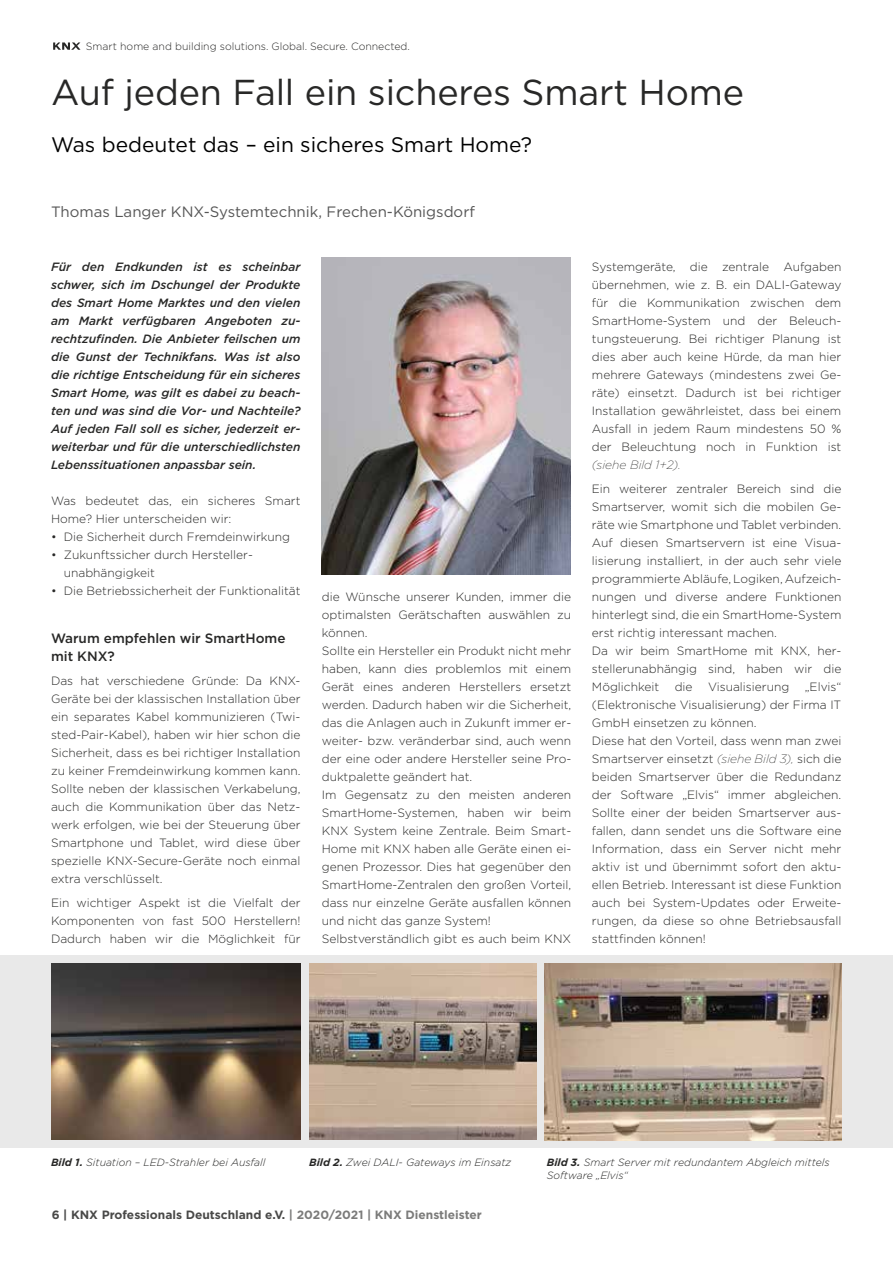
<style>
.page{position:relative;width:893px;height:1263px;background:#fff}
.page>*{position:absolute;margin:0;border:0;box-sizing:border-box;transform-origin:0 0}
.t1{font:36px "Gotham";letter-spacing:-.005em;color:#282827}
.t2{font:21px "Gotham";color:#000}
.t3{font:15px "Gotham";color:#565656}
.t4{font:500 13.5px/18px "Gotham";color:#282827}
.t5{font:300 12px/18px "Gotham";color:#282827}
.t6{font:italic 500 12px/18px "Gotham";color:#282827;text-align:justify}
.t7{font:700 12px "Gotham";color:#494948}
.t8{font:italic 200 12px "Gotham";color:#282827}
.t9{font:italic 300 10.5px/12.8px "Gotham";color:#282827}
.t10{font:300 10.5px "Gotham";color:#282827}
.s1{font-weight:200;font-style:italic}
.s2{font-weight:700}
.s3{color:#7b7b7a}
</style>
<div class="page">
<svg style="left:53px;top:42px;width:28px;height:8px"></svg>
<img style="left:321px;top:257px;width:250px;height:317px">
<div style="left:0;top:955px;width:893px;height:193px;background:#e9e9e9"></div>
<img style="left:310px;top:963px;width:226px;height:177px">
<img style="left:52px;top:963px;width:249px;height:177px">
<img style="left:545px;top:963px;width:297px;height:177px">
<p class="t10" style="left:86px;top:39px;width:326px">Smart home and building solutions. Global. Secure. Connected.</p>
<h1 class="t1" style="left:51px;top:70px;width:695px">Auf jeden Fall ein sicheres Smart Home</h1>
<h2 class="t2" style="left:51px;top:131px;width:482px">Was bedeutet das – ein sicheres Smart Home?</h2>
<p class="t3" style="left:51px;top:202px;width:425px">Thomas Langer KNX-Systemtechnik, Frechen-Königsdorf</p>
<p class="t6" style="left:51px;top:257px;width:251px">Für den Endkunden ist es scheinbar schwer, sich im Dschungel der Produkte des Smart Home Marktes und den vielen am Markt verfügbaren Angeboten zu&shy;rechtzufinden. Die Anbieter feilschen um die Gunst der Technikfans. Was ist also die richtige Entscheidung für ein sicheres Smart Home, was gilt es dabei zu beach&shy;ten und was sind die Vor- und Nachteile?<br>Auf jeden Fall soll es sicher, jederzeit er&shy;weiterbar und für die unterschiedlichsten Lebenssituationen anpassbar sein.</p>
<p class="t5" style="left:51px;top:491px;width:251px">Was bedeutet das, ein sicheres Smart<br>Home? Hier unterscheiden wir:</p>
<p class="t5" style="left:51px;top:527px;width:240px">• Die Sicherheit durch Fremdeinwirkung</p>
<p class="t5" style="left:64px;top:545px;width:191px;text-indent:-13px">• Zukunftssicher durch Hersteller&shy;unabhängigkeit</p>
<p class="t5" style="left:51px;top:581px;width:251px">• Die Betriebssicherheit der Funktionalität</p>
<p class="t4" style="left:51px;top:629px;width:236px">Warum empfehlen wir SmartHome mit KNX?</p>
<p class="t5" style="left:51px;top:671px;width:251px;text-align:justify">Das hat verschiedene Gründe: Da KNX-Geräte bei der klassischen Installation über ein separates Kabel kommunizieren (Twi&shy;sted-Pair-Kabel), haben wir hier schon die Sicherheit, dass es bei richtiger Installation zu keiner Fremdeinwirkung kommen kann.<br>Sollte neben der klassischen Verkabelung, auch die Kommunikation über das Netz&shy;werk erfolgen, wie bei der Steuerung über Smartphone und Tablet, wird diese über spezielle KNX-Secure-Geräte noch einmal extra verschlüsselt.</p>
<p class="t5" style="left:51px;top:893px;width:251px;text-align:justify">Ein wichtiger Aspekt ist die Vielfalt der Komponenten von fast 500 Herstellern!<br>Dadurch haben wir die Möglichkeit für</p>
<p class="t5" style="left:322px;top:587px;width:251px">die Wünsche unserer Kunden, immer die optimalsten Gerätschaften auswählen zu können.<br>Sollte ein Hersteller ein Produkt nicht mehr haben, kann dies problemlos mit einem Gerät eines anderen Herstellers ersetzt werden. Dadurch haben wir die Sicherheit, das die Anlagen auch in Zukunft immer er&shy;weiter- bzw. veränderbar sind, auch wenn der eine oder andere Hersteller seine Pro&shy;duktpalette geändert hat.<br>Im Gegensatz zu den meisten anderen SmartHome-Systemen, haben wir beim KNX System keine Zentrale. Beim Smart-Home mit KNX haben alle Geräte einen ei&shy;genen Prozessor. Dies hat gegenüber den SmartHome-Zentralen den großen Vorteil, dass nur einzelne Geräte ausfallen können und nicht das ganze System!<br>Selbstverständlich gibt es auch beim KNX</p>
<p class="t5" style="left:592px;top:257px;width:251px;text-align:justify">Systemgeräte, die zentrale Aufgaben übernehmen, wie z. B. ein DALI-Gateway für die Kommunikation zwischen dem SmartHome-System und der Beleuch&shy;tungsteuerung. Bei richtiger Planung ist dies aber auch keine Hürde, da man hier mehrere Gateways (mindestens zwei Ge&shy;räte) einsetzt. Dadurch ist bei richtiger Installation gewährleistet, dass bei einem Ausfall in jedem Raum mindestens 50 % der Beleuchtung noch in Funktion ist</p>
<p class="t8" style="left:592px;top:457px;width:90px">(siehe Bild 1+2).</p>
<p class="t5" style="left:592px;top:479px;width:251px">Ein weiterer zentraler Bereich sind die Smartserver, womit sich die mobilen Ge&shy;räte wie Smartphone und Tablet verbinden.<br>Auf diesen Smartservern ist eine Visua&shy;lisierung installiert, in der auch sehr viele programmierte Abläufe, Logiken, Aufzeich&shy;nungen und diverse andere Funktionen hinterlegt sind, die ein SmartHome-System erst richtig interessant machen.<br>Da wir beim SmartHome mit KNX, her&shy;stellerunabhängig sind, haben wir die Möglichkeit</p>
<p class="t5" style="left:592px;top:677px;width:251px;text-indent:213px">„Elvis“ (Elektronische Visualisierung) der Firma IT GmbH einsetzen zu können.<br>Diese hat den Vorteil, dass wenn man zwei Smartserver einsetzt <span class="s1">(siehe Bild 3),</span> sich die beiden Smartserver über die Redundanz der Software „Elvis“ immer abgleichen.<br>Sollte einer der beiden Smartserver aus&shy;fallen, dann sendet uns die Software eine Information, dass ein Server nicht mehr aktiv ist und übernimmt sofort den aktu&shy;ellen Betrieb. Interessant ist diese Funktion auch bei System-Updates oder Erweite&shy;rungen, da diese so ohne Betriebsausfall stattfinden können!</p>
<p class="t5" style="left:675px;top:677px;width:19px">die</p>
<p class="t5" style="left:708px;top:677px;width:83px">Visualisierung</p>
<p class="t9" style="left:51px;top:1155px;width:216px"><span class="s2">Bild 1.</span> Situation – LED-Strahler bei Ausfall</p>
<p class="t9" style="left:309px;top:1155px;width:204px"><span class="s2">Bild 2.</span> Zwei DALI- Gateways im Einsatz</p>
<p class="t9" style="left:547px;top:1155px;width:284px"><span class="s2">Bild 3.</span> Smart Server mit redundantem Abgleich mittels<br>Software „Elvis“</p>
<p class="t7" style="left:52px;top:1208px;width:432px">6 | KNX Professionals Deutschland e.V. <span class="s3">| 2020/2021 | KNX Dienstleister</span></p>
</div>
